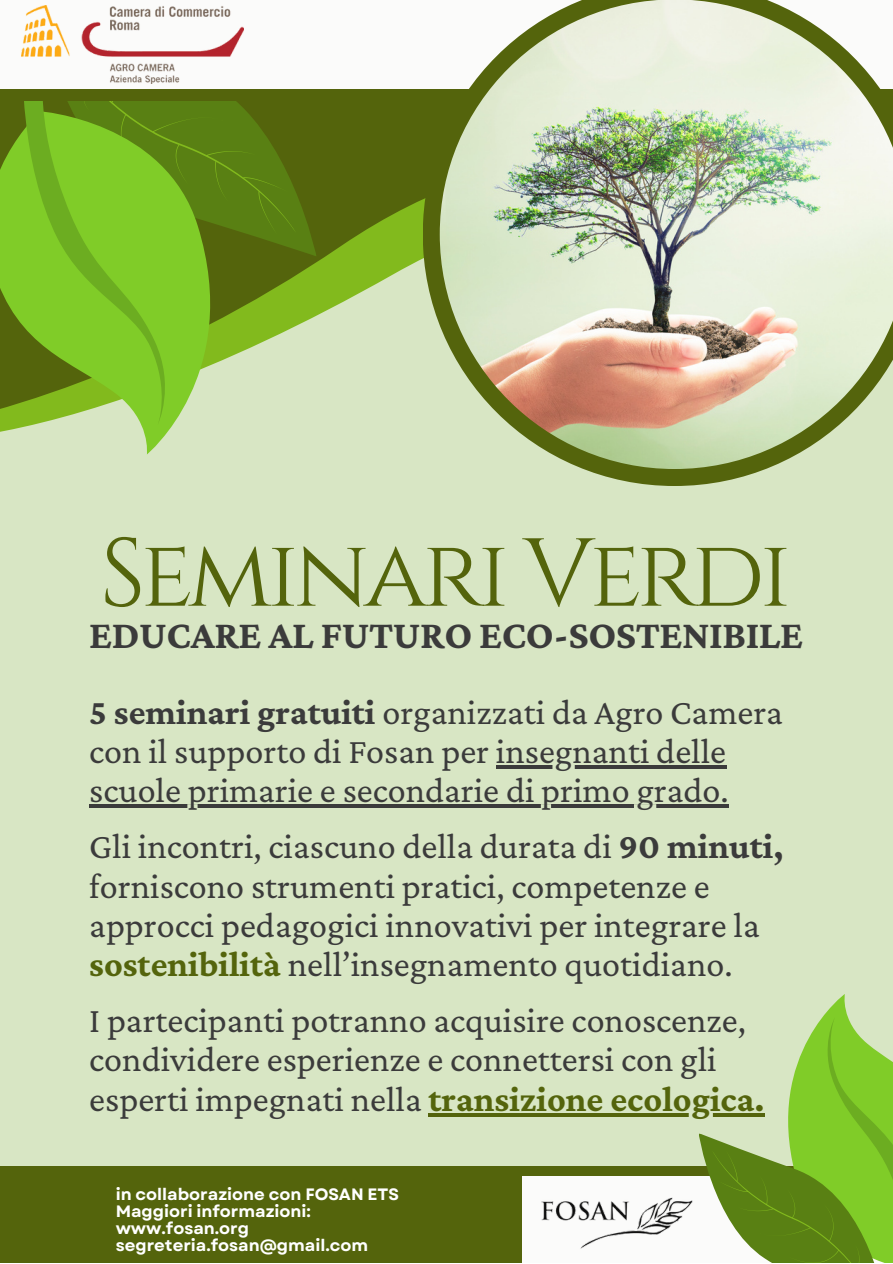
<style>
.page{position:relative;width:893px;height:1264px;background:#fff}
.page>*{position:absolute;margin:0;border:0;box-sizing:border-box;transform-origin:0 0}
.t1{font:96.3px "Cinzel";letter-spacing:-.055em;color:#54640c}
.t2{font:700 40.5px "Crimson Pro";letter-spacing:-.01em;color:#3b3b3b}
.t3{font:36.15px/39.3px "Crimson Pro";color:#3b3b3b}
.t4{font:700 16.5px "Garet";color:#fff}
.s1{font-weight:700}
.s2{font-weight:700;color:#54640c}
</style>
<div class="page">
<div style="left:0;top:0;width:892px;height:1262px;background:#d8e6c4"></div>
<svg style="left:0;top:100px;width:422px;height:355px"></svg>
<svg style="left:244px;top:100px;width:72px;height:156px;background:#556a0d"></svg>
<svg style="left:176px;top:100px;width:121px;height:135px;background:#577710"></svg>
<div style="left:0;top:1165px;width:892px;height:12px;background:#54640c"></div>
<div style="left:521px;top:1176px;width:371px;height:86px;background:#fbfbfa"></div>
<div style="left:0;top:1176px;width:521px;height:86px;background:#54640c"></div>
<svg style="left:0;top:111px;width:244px;height:343px"></svg>
<svg style="left:20px;top:100px;width:156px;height:325px;background:#7aba27"></svg>
<svg style="left:687px;top:994px;width:205px;height:268px"></svg>
<hr style="left:496px;top:765px;width:230px;height:3px;background:#3b3b3b">
<hr style="left:89px;top:804px;width:639px;height:4px;background:#3b3b3b">
<div style="left:0;top:0;width:892px;height:89px;background:#fbfbfa"></div>
<img style="left:22px;top:5px;width:221px;height:79px">
<div style="left:0;top:89px;width:892px;height:11px;background:#54640c"></div>
<svg style="left:422px;top:100px;width:344px;height:386px"></svg>
<img style="left:439px;top:0;width:453px;height:469px">
<img style="left:541px;top:1181px;width:152px;height:74px">
<svg style="left:428px;top:1112px;width:336px;height:4px"></svg>
<p class="t1" style="left:100px;top:512px;width:693px">Seminari Verdi</p>
<p class="t2" style="left:89px;top:612px;width:715px">EDUCARE AL FUTURO ECO-SOSTENIBILE</p>
<p class="t3" style="left:89px;top:691px;width:695px"><span class="s1">5 seminari gratuiti</span> organizzati da Agro Camera con il supporto di Fosan per insegnanti delle scuole primarie e secondarie di primo grado.</p>
<p class="t3" style="left:89px;top:826px;width:695px">Gli incontri, ciascuno della durata di <span class="s1">90 minuti, </span>forniscono strumenti pratici, competenze e approcci pedagogici innovativi per integrare la <span class="s2">sostenibilità</span> nell’insegnamento quotidiano.</p>
<p class="t3" style="left:89px;top:999px;width:676px">I partecipanti potranno acquisire conoscenze, condividere esperienze e connettersi con gli esperti impegnati nella <span class="s2">transizione ecologica.</span></p>
<p class="t4" style="left:116px;top:1182px;width:285px">in collaborazione con FOSAN ETS</p>
<p class="t4" style="left:116px;top:1199px;width:197px">Maggiori informazioni:</p>
<p class="t4" style="left:116px;top:1216px;width:135px">www.fosan.org</p>
<p class="t4" style="left:116px;top:1233px;width:254px">segreteria.fosan@gmail.com</p>
</div>
